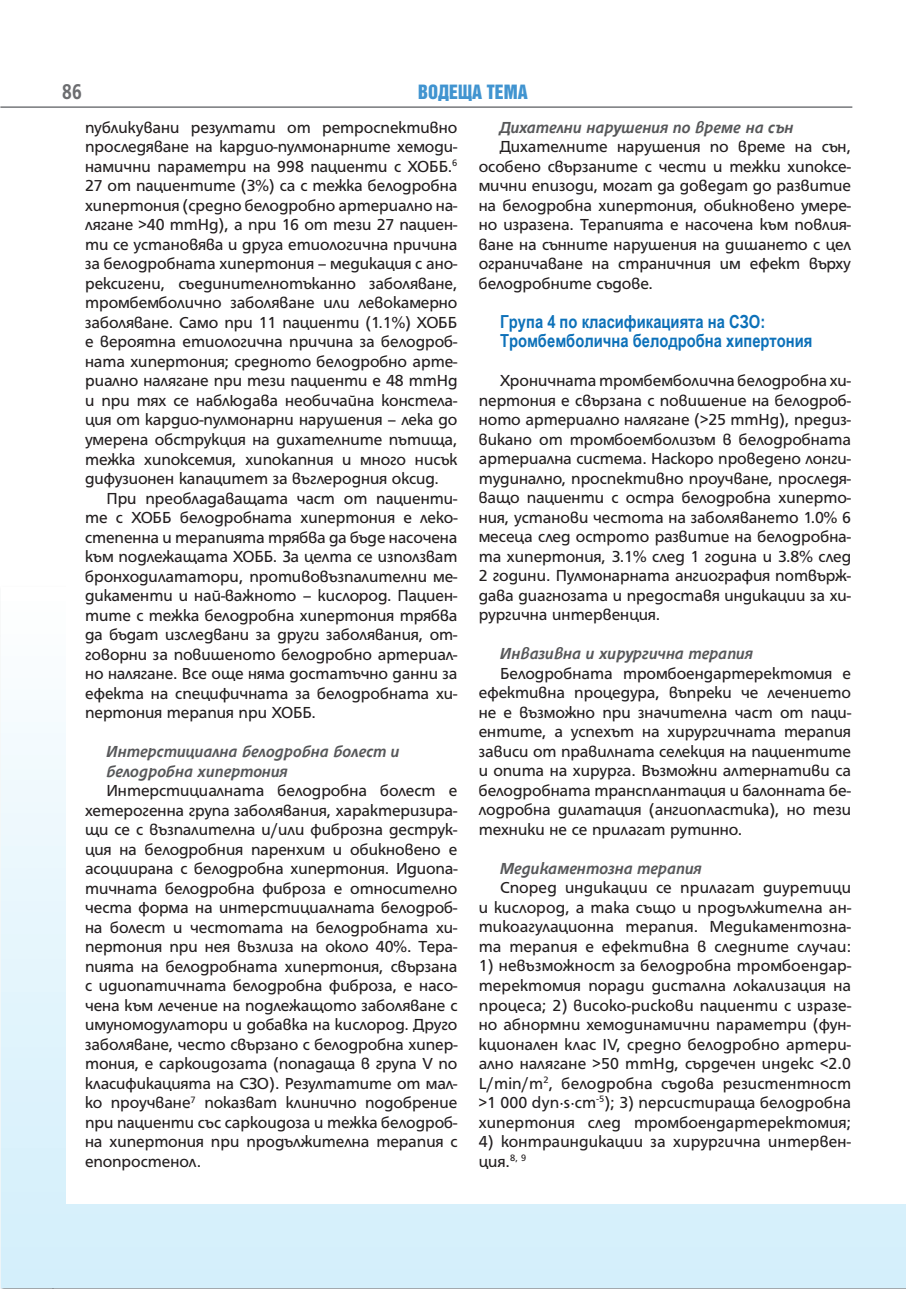
<style>
.page{position:relative;width:906px;height:1289px;background:#fff}
.page>*{position:absolute;margin:0;border:0;box-sizing:border-box;transform-origin:0 0}
.t1{font:700 23.1px "HS Grotesk Bg";color:#6c6d70;scale:.82 1}
.t2{font:700 18px/19.5px "Arial Narrow";color:#0d71b9}
.t3{font:18px "Helvetica Inserat Cyr Upright";color:#4194d0}
.t4{font:17.25px/19.5px "HS Grotesk Bg";color:#231f20;text-align:justify}
.t5{font:italic 700 17.25px/19.5px "HS Grotesk Bg";color:#57585a;scale:.96 1}
</style>
<div class="page">
<svg style="left:1px;top:722px;width:905px;height:566px;background:#daf1fb"></svg>
<hr style="left:0;top:106px;width:852px;height:2px;background:#76787b">
<div style="left:66px;top:120px;width:840px;height:1083px;background:#fff"></div>
<h1 class="t1" style="left:62px;top:83px;width:25px">86</h1>
<p class="t3" style="left:418px;top:85px;width:111px">ВОДЕЩА ТЕМА</p>
<p class="t4" style="left:85px;top:119px;width:374px">публикувани резултати от ретроспективно проследяване на кардио-пулмонарните хемоди&shy;намични параметри на 998 пациенти с ХОББ.<sup>6<br></sup>27 от пациентите (3%) са с тежка белодробна хипертония (средно белодробно артериално на&shy;лягане &gt;40 mmHg), а при 16 от тези 27 пациен&shy;ти се установява и друга етиологична причина за белодробната хипертония – медикация с ано&shy;рексигени, съединителнотъканно заболяване, тромбемболично заболяване или левокамерно заболяване. Само при 11 пациенти (1.1%) ХОББ е вероятна етиологична причина за белодроб&shy;ната хипертония; средното белодробно арте&shy;риално налягане при тези пациенти е 48 mmHg и при тях се наблюдава необичайна констела&shy;ция от кардио-пулмонарни нарушения – лека до умерена обструкция на дихателните пътища, тежка хипоксемия, хипокапния и много нисък дифузионен капацитет за въглеродния оксид.</p>
<p class="t4" style="left:85px;top:489px;width:374px;text-indent:21px">При преобладаващата част от пациенти&shy;те с ХОББ белодробната хипертония е леко&shy;степенна и терапията трябва да бъде насочена към подлежащата ХОББ. За целта се използват бронходилататори, противовъзпалителни ме&shy;дикаменти и най-важното – кислород. Пациен&shy;тите с тежка белодробна хипертония трябва да бъдат изследвани за други заболявания, от&shy;говорни за повишеното белодробно артериал&shy;но налягане. Все още няма достатъчно данни за ефекта на специфичната за белодробната хи&shy;пертония терапия при ХОББ.</p>
<p class="t5" style="left:106px;top:743px;width:307px">Интерстициална белодробна болест и белодробна хипертония</p>
<p class="t4" style="left:85px;top:782px;width:374px;text-indent:21px">Интерстициалната белодробна болест е хетерогенна група заболявания, характеризира&shy;щи се с възпалителна и/или фиброзна деструк&shy;ция на белодробния паренхим и обикновено е асоциирана с белодробна хипертония. Идиопа&shy;тичната белодробна фиброза е относително честа форма на интерстициалната белодроб&shy;на болест и честотата на белодробната хи&shy;пертония при нея възлиза на около 40%. Тера&shy;пията на белодробната хипертония, свързана с идиопатичната белодробна фиброза, е насо&shy;чена към лечение на подлежащото заболяване с имуномодулатори и добавка на кислород. Друго заболяване, често свързано с белодробна хипер&shy;тония, е саркоидозата (попадаща в група V по класификацията на СЗО). Резултатите от мал&shy;ко проучване<sup>7</sup> показват клинично подобрение при пациенти със саркоидоза и тежка белодроб&shy;на хипертония при продължителна терапия с епопростенол.</p>
<p class="t5" style="left:500px;top:118px;width:307px">Дихателни нарушения по време на сън</p>
<p class="t4" style="left:479px;top:138px;width:374px;text-indent:21px">Дихателните нарушения по време на сън, особено свързаните с чести и тежки хипоксе&shy;мични епизоди, могат да доведат до развитие на белодробна хипертония, обикновено умере&shy;но изразена. Терапията е насочена към повлия&shy;ване на сънните нарушения на дишането с цел ограничаване на страничния им ефект върху белодробните съдове.</p>
<p class="t2" style="left:500px;top:311px;width:314px">Група 4 по класификацията на СЗО:<br>Тромбемболична белодробна хипертония</p>
<p class="t4" style="left:479px;top:372px;width:374px;text-indent:21px">Хроничната тромбемболична белодробна хи&shy;пертония е свързана с повишение на белодроб&shy;ното артериално налягане (&gt;25 mmHg), предиз&shy;викано от тромбоемболизъм в белодробната артериална система. Наскоро проведено лонги&shy;тудинално, проспективно проучване, проследя&shy;ващо пациенти с остра белодробна хиперто&shy;ния, установи честота на заболяването 1.0% 6 месеца след острото развитие на белодробна&shy;та хипертония, 3.1% след 1 година и 3.8% след 2 години. Пулмонарната ангиография потвърж&shy;дава диагнозата и предоставя индикации за хи&shy;рургична интервенция.</p>
<p class="t5" style="left:500px;top:645px;width:265px">Инвазивна и хирургична терапия</p>
<p class="t4" style="left:479px;top:665px;width:374px;text-indent:21px">Белодробната тромбоендартеректомия е ефективна процедура, въпреки че лечението не е възможно при значителна част от паци&shy;ентите, а успехът на хирургичната терапия зависи от правилната селекция на пациентите и опита на хирурга. Възможни алтернативи са белодробната трансплантация и балонната бе&shy;лодробна дилатация (ангиопластика), но тези техники не се прилагат рутинно.</p>
<p class="t5" style="left:500px;top:859px;width:212px">Медикаментозна терапия</p>
<p class="t4" style="left:479px;top:879px;width:374px;text-indent:21px">Според индикации се прилагат диуретици и кислород, а така също и продължителна ан&shy;тикоагулационна терапия. Медикаментозна&shy;та терапия е ефективна в следните случаи:</p>
<p class="t4" style="left:479px;top:957px;width:374px">1) невъзможност за белодробна тромбоендар&shy;теректомия поради дистална локализация на процеса; 2) високо-рискови пациенти с изразе&shy;но абнормни хемодинамични параметри (фун&shy;кционален клас IV, средно белодробно артери&shy;ално налягане &gt;50 mmHg, сърдечен индекс &lt;2.0<br>L/min/m<sup>2</sup>, белодробна съдова резистентност &gt;1 000 dyn·s·cm<sup>-5</sup>); 3) персистираща белодробна хипертония след тромбоендартеректомия;</p>
<p class="t4" style="left:479px;top:1133px;width:374px">4) контраиндикации за хирургична интервен&shy;ция.<sup>8,</sup> <sup>9</sup></p>
</div>
